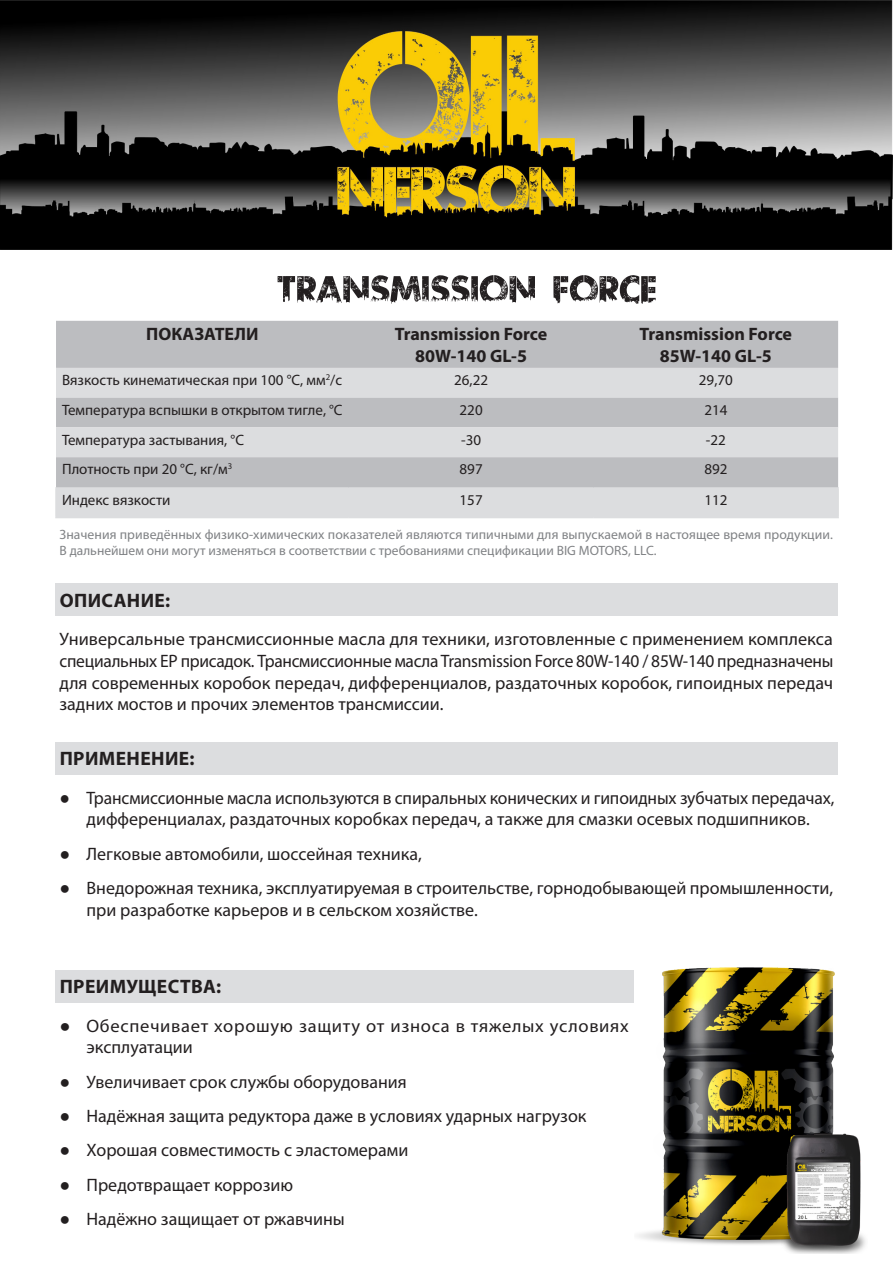
<style>
.page{position:relative;width:893px;height:1263px;background:#fff}
.page>*{position:absolute;margin:0;border:0;box-sizing:border-box;transform-origin:0 0}
.Стиль_абзаца_1{font:700 19.5px "Myriad Pro";letter-spacing:.02em;color:#231f20}
.основа{font:18px/21.6px "Myriad Pro";color:#231f20;text-align:center}
.основа-2{font:700 18px/21.6px "Myriad Pro";color:#231f20;text-align:center}
.основа-3{font:18px/21.6px "Myriad Pro";letter-spacing:.035em;color:#231f20}
.основа-4{font:15px "Myriad Pro";color:#231f20}
.основа-5{font:13.5px/16.2px "Myriad Pro";letter-spacing:.005em;color:#808285}
.s1{font-family:"Arial"}
</style>
<div class="page">
<img style="left:0;top:0;width:893px;height:249px">
<img style="left:638px;top:967px;width:210px;height:287px">
<hr style="left:55px;top:487px;width:294px;height:2px;background:#dcdddf">
<hr style="left:55px;top:489px;width:2px;height:28px;background:#dcdddf">
<hr style="left:594px;top:487px;width:245px;height:2px;background:#dcdddf">
<svg style="left:56px;top:321px;width:782px;height:196px"></svg>
<hr style="left:837px;top:489px;width:2px;height:28px;background:#dcdddf">
<hr style="left:55px;top:517px;width:294px;height:1px;background:#dcdddf">
<hr style="left:349px;top:517px;width:245px;height:1px;background:#dcdddf">
<hr style="left:594px;top:517px;width:245px;height:1px;background:#dcdddf">
<div style="left:55px;top:742px;width:783px;height:32px;background:#dcdddf"></div>
<div style="left:55px;top:584px;width:783px;height:32px;background:#dcdddf"></div>
<svg style="left:278px;top:275px;width:378px;height:29px"></svg>
<img style="left:781px;top:1124px;width:85px;height:129px">
<div style="left:55px;top:970px;width:579px;height:32px;background:#dcdddf"></div>
<p class="основа-2" style="left:146px;top:323px;width:114px">ПОКАЗАТЕЛИ</p>
<p class="основа-2" style="left:395px;top:323px;width:154px">Transmission Force<br>80W-140 GL-5</p>
<p class="основа-2" style="left:640px;top:323px;width:154px">Transmission Force<br>85W-140 GL-5</p>
<p class="основа-4" style="left:62px;top:371px;width:282px">Вязкость кинематическая при 100 °С, мм<sup>2</sup>/с</p>
<p class="основа-4" style="left:454px;top:371px;width:35px">26,22</p>
<p class="основа-4" style="left:699px;top:371px;width:35px">29,70</p>
<p class="основа-4" style="left:62px;top:401px;width:282px">Температура вспышки в открытом тигле, °С</p>
<p class="основа-4" style="left:460px;top:401px;width:25px">220</p>
<p class="основа-4" style="left:704px;top:401px;width:25px">214</p>
<p class="основа-4" style="left:62px;top:430px;width:184px">Температура застывания, °С</p>
<p class="основа-4" style="left:461px;top:430px;width:21px">-30</p>
<p class="основа-4" style="left:706px;top:430px;width:21px">-22</p>
<p class="основа-4" style="left:62px;top:460px;width:172px">Плотность при 20 °С, кг/м<sup>3</sup></p>
<p class="основа-4" style="left:460px;top:460px;width:25px">897</p>
<p class="основа-4" style="left:704px;top:460px;width:25px">892</p>
<p class="основа-4" style="left:62px;top:491px;width:110px">Индекс вязкости</p>
<p class="основа-4" style="left:460px;top:491px;width:25px">157</p>
<p class="основа-4" style="left:704px;top:491px;width:25px">112</p>
<p class="основа-5" style="left:60px;top:526px;width:775px">Значения приведённых физико-химических показателей являются типичными для выпускаемой в настоящее время продукции.<br>В дальнейшем они могут изменяться в соответствии с требованиями спецификации BIG MOTORS, LLC.</p>
<p class="Стиль_абзаца_1" style="left:60px;top:587px;width:112px">ОПИСАНИЕ:</p>
<p class="основа" style="left:60px;top:628px;width:775px;text-align:justify">Универсальные трансмиссионные масла для техники, изготовленные c применением комплекса специальных EP присадок. Трансмиссионные масла Transmission Force 80W‑140 / 85W‑140 предназначены для современных коробок передач, дифференциалов, раздаточных коробок, гипоидных передач задних мостов и прочих элементов трансмиссии.</p>
<p class="Стиль_абзаца_1" style="left:60px;top:746px;width:136px">ПРИМЕНЕНИЕ:</p>
<p class="основа" style="left:60px;top:787px;width:776px"><span class="s1">●</span> Трансмиссионные масла используются в спиральных конических и гипоидных зубчатых передачах, дифференциалах, раздаточных коробках передач, а также для смазки осевых подшипников.</p>
<p class="основа" style="left:60px;top:843px;width:364px"><span class="s1">●</span> Легковые автомобили, шоссейная техника,</p>
<p class="основа" style="left:87px;top:877px;width:748px;text-align:left;text-indent:-27px"><span class="s1">●</span> Внедорожная техника, эксплуатируемая в строительстве, горнодобывающей промышленности, при разработке карьеров и в сельском хозяйстве.</p>
<p class="Стиль_абзаца_1" style="left:60px;top:974px;width:163px">ПРЕИМУЩЕСТВА:</p>
<p class="основа-3" style="left:87px;top:1014px;width:544px;text-indent:-27px"><span class="s1">●</span> Обеспечивает хорошую защиту от износа в тяжелых условиях эксплуатации</p>
<p class="основа" style="left:60px;top:1070px;width:349px"><span class="s1">●</span> Увеличивает срок службы оборудования</p>
<p class="основа" style="left:60px;top:1105px;width:528px"><span class="s1">●</span> Надёжная защита редуктора даже в условиях ударных нагрузок</p>
<p class="основа" style="left:60px;top:1139px;width:350px"><span class="s1">●</span> Хорошая совместимость с эластомерами</p>
<p class="основа" style="left:60px;top:1174px;width:235px"><span class="s1">●</span> Предотвращает коррозию</p>
<p class="основа" style="left:60px;top:1208px;width:287px"><span class="s1">●</span> Надёжно защищает от ржавчины</p>
</div>
